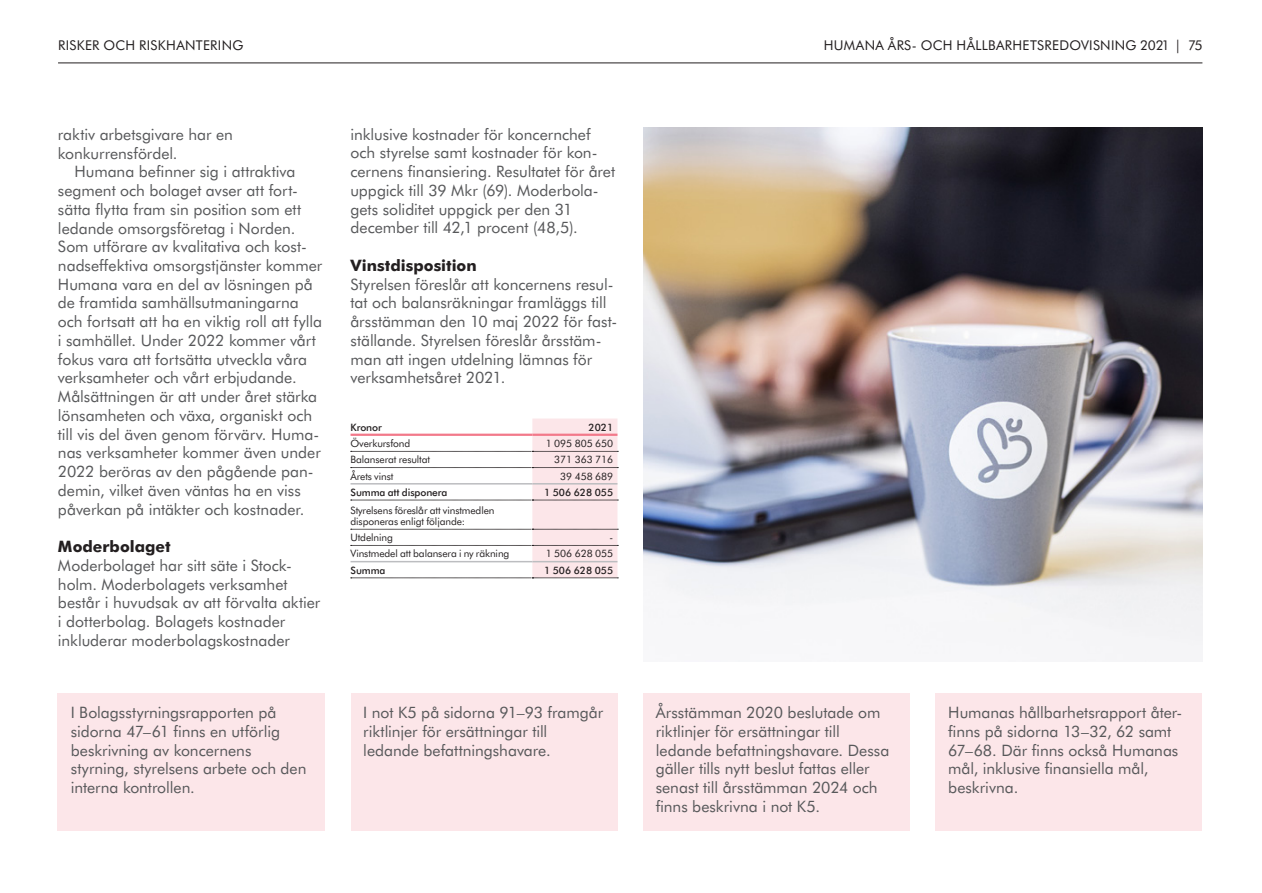
<style>
.page{position:relative;width:1262px;height:893px;background:#fff}
.page>*{position:absolute;margin:0;border:0;box-sizing:border-box;transform-origin:0 0}
.t1{font:15.75px/18.8px "Futura BT";color:#57585a}
.t2{font:800 15.75px "Futura BT";color:#231f20}
.t3{font:13.5px "Futura BT";letter-spacing:.02em;color:#231f20}
.t4{font:10.2px/11.2px "Futura BT";letter-spacing:-.01em;color:#231f20}
.t5{font:500 10.2px "Futura BT";letter-spacing:-.01em;color:#231f20}
</style>
<div class="page">
<div style="left:58px;top:693px;width:267px;height:138px;background:#fce6e9"></div>
<div style="left:350px;top:693px;width:267px;height:138px;background:#fce6e9"></div>
<div style="left:643px;top:693px;width:266px;height:138px;background:#fce6e9"></div>
<div style="left:935px;top:693px;width:267px;height:138px;background:#fce6e9"></div>
<img style="left:643px;top:128px;width:559px;height:534px">
<svg style="left:350px;top:418px;width:268px;height:161px"></svg>
<hr style="left:350px;top:483px;width:182px;height:2px;background:#bcbdc0">
<hr style="left:532px;top:483px;width:85px;height:2px;background:#bcbdc0">
<hr style="left:350px;top:561px;width:182px;height:1px;background:#bcbdc0">
<hr style="left:532px;top:561px;width:85px;height:1px;background:#bcbdc0">
<hr style="left:58px;top:63px;width:1144px;height:1px;background:#231f20">
<p class="t3" style="left:58px;top:37px;width:16px">Risker</p>
<p class="t3" style="left:103px;top:37px;width:11px">och</p>
<p class="t3" style="left:139px;top:37px;width:9px">riskhantering</p>
<p class="t3" style="left:823px;top:37px;width:380px">HUMANA ÅRS- OCH HÅLLBARHETSREDOVISNING 2021 | 75</p>
<p class="t1" style="left:58px;top:125px;width:176px">raktiv arbetsgivare har en konkurrensfördel.</p>
<p class="t1" style="left:58px;top:162px;width:266px;text-indent:17px">Humana befinner sig i attraktiva segment och bolaget avser att fort&shy;sätta flytta fram sin position som ett ledande omsorgsföretag i Norden.<br>Som utförare av kvalitativa och kost&shy;nadseffektiva omsorgstjänster kommer Humana vara en del av lösningen på de framtida samhällsutmaningarna och fortsatt att ha en viktig roll att fylla i samhället. Under 2022 kommer vårt fokus vara att fortsätta utveckla våra verksamheter och vårt erbjudande.<br>Målsättningen är att under året stärka lönsamheten och växa, organiskt och till vis del även genom förvärv. Huma&shy;nas verksamheter kommer även under 2022 beröras av den pågående pan&shy;demin, vilket även väntas ha en viss påverkan på intäkter och kostnader.</p>
<p class="t2" style="left:58px;top:536px;width:114px">Moderbolaget</p>
<p class="t1" style="left:58px;top:556px;width:264px">Moderbolaget har sitt säte i Stock&shy;holm. Moderbolagets verksamhet består i huvudsak av att förvalta aktier i dotterbolag. Bolagets kostnader inkluderar moderbolagskostnader</p>
<p class="t1" style="left:350px;top:124px;width:266px">inklusive kostnader för koncernchef och styrelse samt kostnader för kon&shy;cernens finansiering. Resultatet för året uppgick till 39 Mkr (69). Moderbola&shy;gets soliditet uppgick per den 31 december till 42,1 procent (48,5).</p>
<p class="t2" style="left:350px;top:255px;width:128px">Vinstdisposition</p>
<p class="t1" style="left:350px;top:274px;width:268px">Styrelsen föreslår att koncernens resul&shy;tat och balansräkningar framläggs till årsstämman den 10 maj 2022 för fast&shy;ställande. Styrelsen föreslår årsstäm&shy;man att ingen utdelning lämnas för verksamhetsåret 2021.</p>
<p class="t5" style="left:350px;top:420px;width:33px">Kronor</p>
<p class="t5" style="left:588px;top:420px;width:26px">2021</p>
<p class="t4" style="left:350px;top:438px;width:61px">Överkursfond</p>
<p class="t4" style="left:546px;top:438px;width:69px">1 095 805 650</p>
<p class="t4" style="left:350px;top:454px;width:81px">Balanserat resultat</p>
<p class="t4" style="left:554px;top:454px;width:60px">371 363 716</p>
<p class="t4" style="left:350px;top:470px;width:44px">Årets vinst</p>
<p class="t4" style="left:560px;top:470px;width:54px">39 458 689</p>
<p class="t5" style="left:350px;top:486px;width:98px">Summa att disponera</p>
<p class="t5" style="left:544px;top:486px;width:71px">1 506 628 055</p>
<p class="t4" style="left:350px;top:504px;width:145px">Styrelsens föreslår att vinstmedlen disponeras enligt följande:</p>
<p class="t4" style="left:350px;top:532px;width:44px">Utdelning</p>
<p class="t4" style="left:609px;top:532px;width:5px">-</p>
<p class="t4" style="left:350px;top:548px;width:160px">Vinstmedel att balansera i ny räkning</p>
<p class="t4" style="left:546px;top:548px;width:69px">1 506 628 055</p>
<p class="t5" style="left:350px;top:563px;width:36px">Summa</p>
<p class="t5" style="left:544px;top:563px;width:71px">1 506 628 055</p>
<p class="t1" style="left:71px;top:703px;width:237px">I Bolagsstyrningsrapporten på sidorna 47–61 finns en utförlig beskrivning av koncernens styrning, styrelsens arbete och den interna kontrollen.</p>
<p class="t1" style="left:363px;top:703px;width:241px">I not K5 på sidorna 91–93 framgår riktlinjer för ersättningar till ledande befattningshavare.</p>
<p class="t1" style="left:655px;top:703px;width:235px">Årsstämman 2020 beslutade om riktlinjer för ersättningar till ledande befattningshavare. Dessa gäller tills nytt beslut fattas eller senast till årsstämman 2024 och finns beskrivna i not K5.</p>
<p class="t1" style="left:948px;top:703px;width:235px">Humanas hållbarhetsrapport åter&shy;finns på sidorna 13–32, 62 samt<br>67–68. Där finns också Humanas mål, inklusive finansiella mål, beskrivna.</p>
</div>
